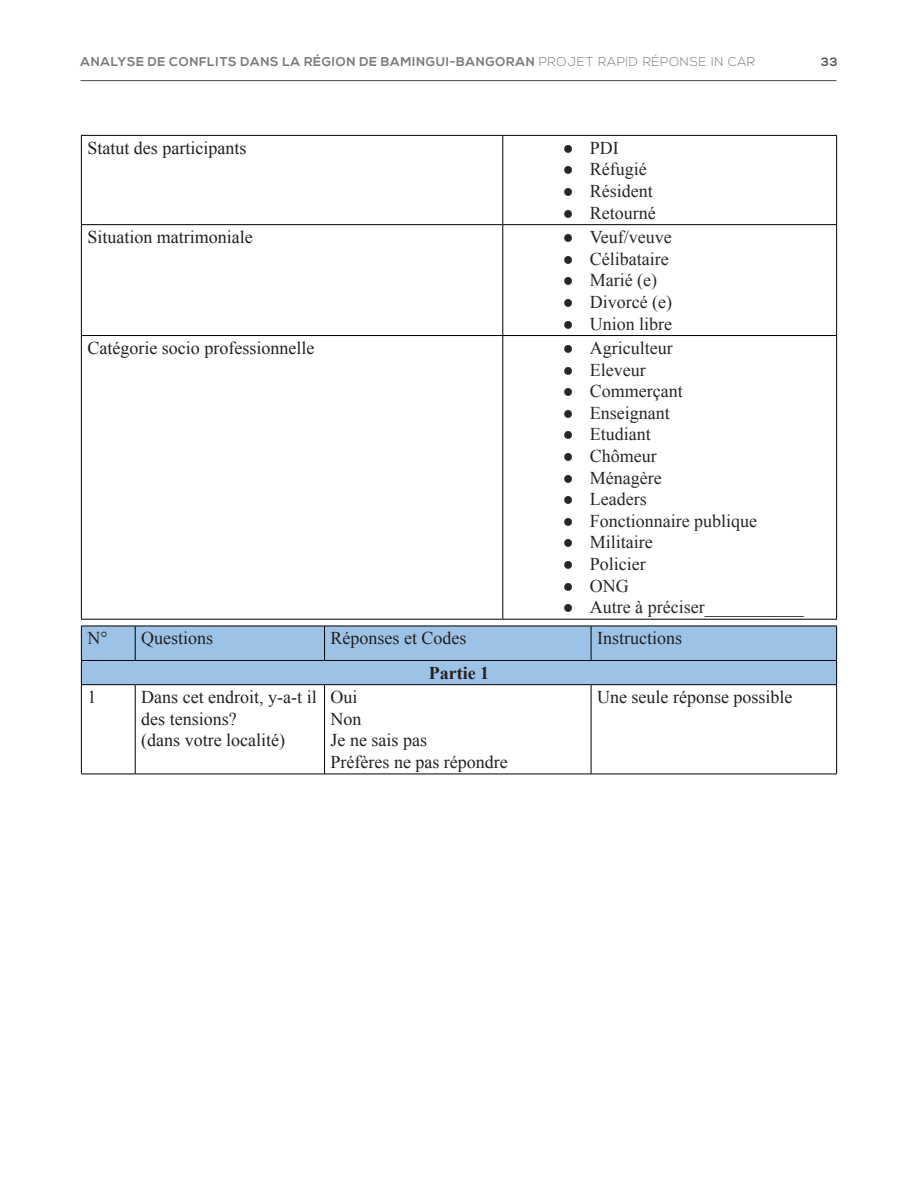
<style>
.page{position:relative;width:918px;height:1188px;background:#fff}
.page>*{position:absolute;margin:0;border:0;box-sizing:border-box;transform-origin:0 0}
.t1{font:18px "Times New Roman";color:#262626}
.t2{font:18px/21.6px "Times New Roman";color:#231f20}
.t3{font:700 18px "Times New Roman";color:#231f20}
.t4{font:700 12.75px "Nexa";letter-spacing:.05em;color:#7b7c7e}
.t5{font:700 12px "Nexa";color:#57585a}
.s1{font-weight:300}
</style>
<div class="page">
<hr style="left:80px;top:80px;width:756px;height:1px;background:#4b4c4d">
<hr style="left:81px;top:135px;width:422px;height:1px;background:#000">
<hr style="left:81px;top:136px;width:1px;height:88px;background:#000">
<hr style="left:503px;top:135px;width:334px;height:1px;background:#000">
<hr style="left:502px;top:136px;width:1px;height:88px;background:#000">
<hr style="left:836px;top:136px;width:1px;height:88px;background:#000">
<hr style="left:81px;top:224px;width:422px;height:1px;background:#000">
<hr style="left:81px;top:225px;width:1px;height:110px;background:#000">
<hr style="left:503px;top:224px;width:334px;height:1px;background:#000">
<hr style="left:502px;top:225px;width:1px;height:110px;background:#000">
<hr style="left:836px;top:225px;width:1px;height:110px;background:#000">
<hr style="left:81px;top:335px;width:422px;height:1px;background:#000">
<hr style="left:81px;top:336px;width:1px;height:283px;background:#000">
<hr style="left:503px;top:335px;width:334px;height:1px;background:#000">
<hr style="left:502px;top:336px;width:1px;height:283px;background:#000">
<hr style="left:836px;top:336px;width:1px;height:283px;background:#000">
<hr style="left:81px;top:619px;width:422px;height:1px;background:#000">
<hr style="left:503px;top:619px;width:334px;height:1px;background:#000">
<div style="left:82px;top:627px;width:754px;height:57px;background:#9cc3e5"></div>
<svg style="left:82px;top:685px;width:754px;height:89px"></svg>
<hr style="left:81px;top:626px;width:54px;height:1px;background:#000">
<hr style="left:81px;top:626px;width:1px;height:34px;background:#000">
<hr style="left:135px;top:626px;width:190px;height:1px;background:#000">
<hr style="left:135px;top:626px;width:1px;height:34px;background:#000">
<hr style="left:325px;top:626px;width:266px;height:1px;background:#000">
<hr style="left:324px;top:626px;width:1px;height:34px;background:#000">
<hr style="left:591px;top:626px;width:246px;height:1px;background:#000">
<hr style="left:591px;top:626px;width:1px;height:34px;background:#000">
<hr style="left:836px;top:626px;width:1px;height:34px;background:#000">
<hr style="left:81px;top:660px;width:54px;height:1px;background:#000">
<svg style="left:81px;top:661px;width:1px;height:23px"></svg>
<hr style="left:135px;top:660px;width:190px;height:1px;background:#000">
<hr style="left:325px;top:660px;width:266px;height:1px;background:#000">
<hr style="left:591px;top:660px;width:246px;height:1px;background:#000">
<svg style="left:836px;top:661px;width:1px;height:23px"></svg>
<hr style="left:81px;top:684px;width:54px;height:1px;background:#000">
<hr style="left:81px;top:685px;width:1px;height:89px;background:#000">
<hr style="left:135px;top:684px;width:190px;height:1px;background:#000">
<hr style="left:135px;top:685px;width:1px;height:89px;background:#000">
<hr style="left:325px;top:684px;width:266px;height:1px;background:#000">
<hr style="left:324px;top:685px;width:1px;height:89px;background:#000">
<hr style="left:591px;top:684px;width:246px;height:1px;background:#000">
<hr style="left:591px;top:685px;width:1px;height:89px;background:#000">
<hr style="left:836px;top:685px;width:1px;height:89px;background:#000">
<hr style="left:81px;top:774px;width:54px;height:1px;background:#000">
<hr style="left:135px;top:774px;width:190px;height:1px;background:#000">
<hr style="left:325px;top:774px;width:266px;height:1px;background:#000">
<hr style="left:591px;top:774px;width:246px;height:1px;background:#000">
<p class="t4" style="left:80px;top:54px;width:676px">ANALYSE DE CONFLITS DANS LA RÉGION DE BAMINGUI-BANGORAN <span class="s1">PROJET RAPID RÉPONSE IN CAR</span></p>
<p class="t5" style="left:821px;top:54px;width:18px">33</p>
<p class="t2" style="left:87px;top:137px;width:160px">Statut des participants</p>
<p class="t1" style="left:563px;top:136px;width:57px">● PDI</p>
<p class="t1" style="left:563px;top:157px;width:85px">● Réfugié</p>
<p class="t1" style="left:563px;top:179px;width:92px">● Résident</p>
<p class="t1" style="left:563px;top:201px;width:94px">● Retourné</p>
<p class="t2" style="left:87px;top:226px;width:167px">Situation matrimoniale</p>
<p class="t1" style="left:563px;top:225px;width:110px">● Veuf/veuve</p>
<p class="t1" style="left:563px;top:247px;width:107px">● Célibataire</p>
<p class="t1" style="left:563px;top:268px;width:96px">● Marié (e)</p>
<p class="t1" style="left:563px;top:290px;width:111px">● Divorcé (e)</p>
<p class="t1" style="left:563px;top:311px;width:111px">● Union libre</p>
<p class="t2" style="left:87px;top:337px;width:228px">Catégorie socio professionnelle</p>
<p class="t1" style="left:563px;top:336px;width:111px">● Agriculteur</p>
<p class="t1" style="left:563px;top:357px;width:84px">● Eleveur</p>
<p class="t1" style="left:563px;top:379px;width:121px">● Commerçant</p>
<p class="t1" style="left:563px;top:401px;width:108px">● Enseignant</p>
<p class="t1" style="left:563px;top:422px;width:90px">● Etudiant</p>
<p class="t1" style="left:563px;top:444px;width:95px">● Chômeur</p>
<p class="t1" style="left:563px;top:465px;width:100px">● Ménagère</p>
<p class="t1" style="left:563px;top:487px;width:85px">● Leaders</p>
<p class="t1" style="left:563px;top:509px;width:196px">● Fonctionnaire publique</p>
<p class="t1" style="left:563px;top:530px;width:91px">● Militaire</p>
<p class="t1" style="left:563px;top:552px;width:84px">● Policier</p>
<p class="t1" style="left:563px;top:573px;width:67px">● ONG</p>
<p class="t1" style="left:563px;top:595px;width:242px">● Autre à préciser___________</p>
<p class="t2" style="left:87px;top:627px;width:22px">N°</p>
<p class="t2" style="left:141px;top:627px;width:73px">Questions</p>
<p class="t2" style="left:331px;top:627px;width:137px">Réponses et Codes</p>
<p class="t2" style="left:597px;top:627px;width:86px">Instructions</p>
<p class="t3" style="left:429px;top:660px;width:62px">Partie 1</p>
<p class="t2" style="left:87px;top:686px;width:10px">1</p>
<p class="t2" style="left:141px;top:686px;width:177px">Dans cet endroit, y-a-t il des tensions?</p>
<p class="t2" style="left:141px;top:729px;width:145px">(dans votre localité)</p>
<p class="t2" style="left:331px;top:686px;width:28px">Oui</p>
<p class="t2" style="left:331px;top:708px;width:32px">Non</p>
<p class="t2" style="left:331px;top:729px;width:98px">Je ne sais pas</p>
<p class="t2" style="left:331px;top:751px;width:179px">Préfères ne pas répondre</p>
<p class="t2" style="left:597px;top:686px;width:197px">Une seule réponse possible</p>
</div>
